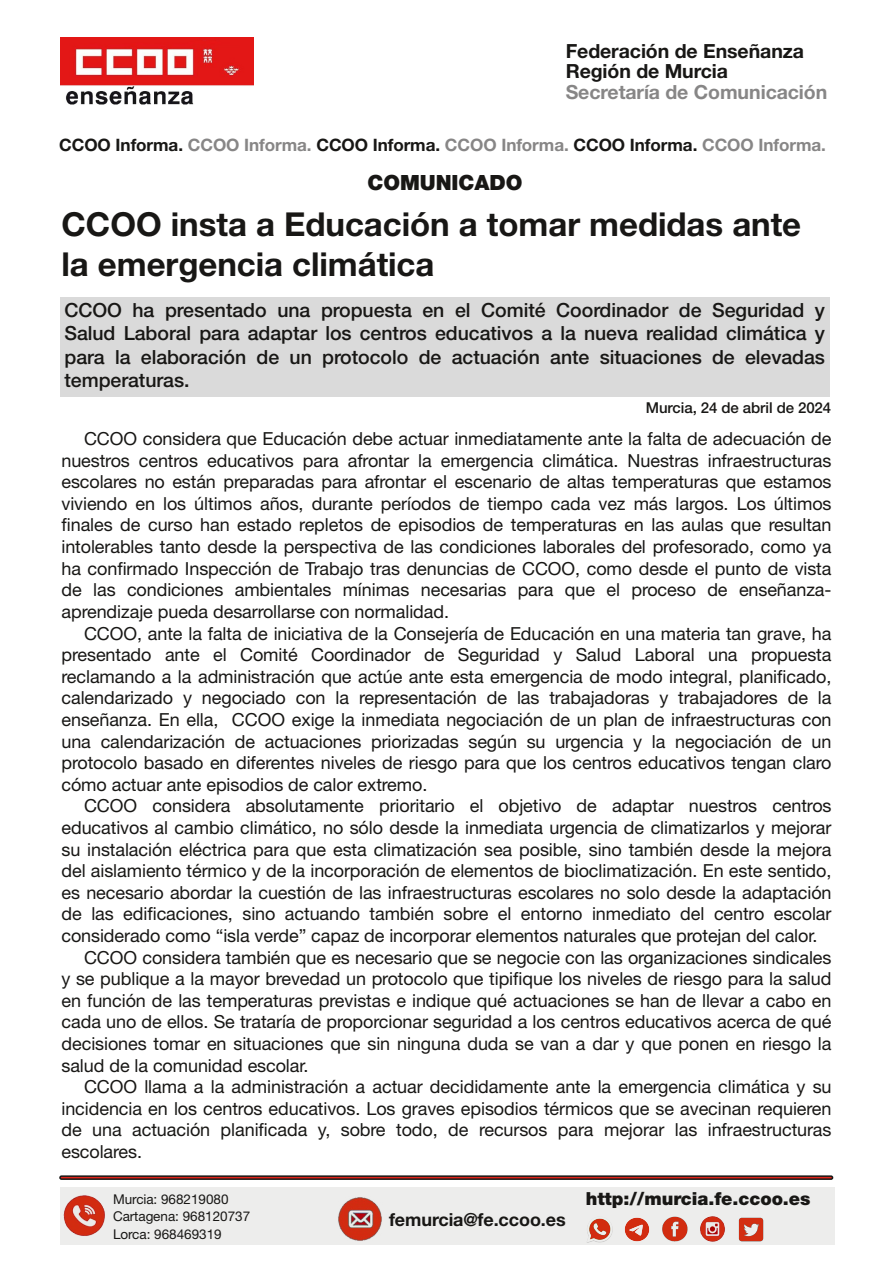
<style>
.page{position:relative;width:893px;height:1263px;background:#fff}
.page>*{position:absolute;margin:0;border:0;box-sizing:border-box;transform-origin:0 0}
.t1{font:700 33px/39.6px "Helvetica Neue LT Std";color:#181715}
.t2{font:900 21px "Helvetica Neue LT Std";color:#181715}
.t3{font:500 19.5px/23.4px "Helvetica Neue LT Std";color:#181715;text-align:justify}
.t4{font:700 19.5px/20.7px "Helvetica Neue LT Std";letter-spacing:-.005em;color:#181715}
.t5{font:700 19.5px "Helvetica Neue LT Std";letter-spacing:-.005em;color:#878686}
.t6{font:18px/21.6px "Helvetica Neue LT Std";letter-spacing:-.005em;color:#181715;text-align:justify}
.t7{font:900 18px "Helvetica Neue LT Std";letter-spacing:-.005em;color:#181715}
.t8{font:700 18px "Helvetica Neue LT Std";letter-spacing:-.005em;color:#181715}
.t9{font:700 17.1px "Helvetica Neue LT Std";letter-spacing:-.005em;color:#181715}
.t10{font:500 15px "Helvetica Neue LT Std";letter-spacing:-.005em;color:#181715}
.t11{font:13.5px/16.2px "Helvetica Neue LT Std";color:#181715}
.s1{color:#878686}
</style>
<div class="page">
<div style="left:60px;top:1188px;width:774px;height:57px;background:#ededec"></div>
<img style="left:60px;top:38px;width:193px;height:67px">
<div style="left:60px;top:297px;width:769px;height:99px;background:#dadada"></div>
<div style="left:59px;top:1175px;width:774px;height:5px;border:2px solid #181715;border-radius:2px"></div>
<img style="left:63px;top:1195px;width:42px;height:41px">
<img style="left:338px;top:1197px;width:44px;height:44px">
<img style="left:587px;top:1218px;width:26px;height:25px">
<img style="left:624px;top:1217px;width:26px;height:25px">
<img style="left:700px;top:1216px;width:25px;height:26px">
<img style="left:738px;top:1217px;width:26px;height:25px">
<img style="left:662px;top:1216px;width:26px;height:26px">
<p class="t4" style="left:566px;top:43px;width:240px">Federación de Enseñanza<br>Región de Murcia</p>
<p class="t5" style="left:566px;top:85px;width:263px">Secretaría de Comunicación</p>
<p class="t9" style="left:59px;top:139px;width:768px">CCOO Informa. <span class="s1">CCOO Informa.</span> CCOO Informa. <span class="s1">CCOO Informa.</span> CCOO Informa. <span class="s1">CCOO Informa.</span></p>
<p class="t2" style="left:367px;top:175px;width:157px">COMUNICADO</p>
<h1 class="t1" style="left:61px;top:209px;width:741px">CCOO insta a Educación a tomar medidas ante la emergencia climática</h1>
<p class="t3" style="left:64px;top:301px;width:762px">CCOO ha presentado una propuesta en el Comité Coordinador de Seguridad y Salud Laboral para adaptar los centros educativos a la nueva realidad climática y para la elaboración de un protocolo de actuación ante situaciones de elevadas temperaturas.</p>
<p class="t10" style="left:646px;top:402px;width:187px">Murcia, 24 de abril de 2024</p>
<p class="t6" style="left:61px;top:430px;width:772px;text-indent:22px">CCOO considera que Educación debe actuar inmediatamente ante la falta de adecuación de nuestros centros educativos para afrontar la emergencia climática. Nuestras infraestructuras escolares no están preparadas para afrontar el escenario de altas temperaturas que estamos viviendo en los últimos años, durante períodos de tiempo cada vez más largos. Los últimos finales de curso han estado repletos de episodios de temperaturas en las aulas que resultan intolerables tanto desde la perspectiva de las condiciones laborales del profesorado, como ya ha confirmado Inspección de Trabajo tras denuncias de CCOO, como desde el punto de vista de las condiciones ambientales mínimas necesarias para que el proceso de enseñanza&shy;aprendizaje pueda desarrollarse con normalidad.</p>
<p class="t6" style="left:61px;top:625px;width:772px;text-indent:22px">CCOO, ante la falta de iniciativa de la Consejería de Educación en una materia tan grave, ha presentado ante el Comité Coordinador de Seguridad y Salud Laboral una propuesta reclamando a la administración que actúe ante esta emergencia de modo integral, planificado, calendarizado y negociado con la representación de las trabajadoras y trabajadores de la enseñanza. En ella, CCOO exige la inmediata negociación de un plan de infraestructuras con una calendarización de actuaciones priorizadas según su urgencia y la negociación de un protocolo basado en diferentes niveles de riesgo para que los centros educativos tengan claro cómo actuar ante episodios de calor extremo.</p>
<p class="t6" style="left:84px;top:798px;width:749px">CCOO considera absolutamente prioritario el objetivo de adaptar nuestros centros</p>
<p class="t6" style="left:61px;top:819px;width:772px">educativos al cambio climático, no sólo desde la inmediata urgencia de climatizarlos y mejorar</p>
<p class="t6" style="left:61px;top:841px;width:771px">su instalación eléctrica para que esta climatización sea posible, sino también desde la mejora</p>
<p class="t6" style="left:61px;top:862px;width:771px">del aislamiento térmico y de la incorporación de elementos de bioclimatización. En este sentido,</p>
<p class="t6" style="left:61px;top:884px;width:771px">es necesario abordar la cuestión de las infraestructuras escolares no solo desde la adaptación</p>
<p class="t6" style="left:61px;top:906px;width:772px">de las edificaciones, sino actuando también sobre el entorno inmediato del centro escolar</p>
<p class="t6" style="left:61px;top:927px;width:757px">considerado como “isla verde” capaz de incorporar elementos naturales que protejan del calor.</p>
<p class="t6" style="left:84px;top:949px;width:749px">CCOO considera también que es necesario que se negocie con las organizaciones sindicales</p>
<p class="t6" style="left:61px;top:970px;width:771px">y se publique a la mayor brevedad un protocolo que tipifique los niveles de riesgo para la salud</p>
<p class="t6" style="left:61px;top:992px;width:771px">en función de las temperaturas previstas e indique qué actuaciones se han de llevar a cabo en</p>
<p class="t6" style="left:61px;top:1014px;width:771px">cada uno de ellos. Se trataría de proporcionar seguridad a los centros educativos acerca de qué</p>
<p class="t6" style="left:61px;top:1035px;width:771px">decisiones tomar en situaciones que sin ninguna duda se van a dar y que ponen en riesgo la</p>
<p class="t6" style="left:61px;top:1057px;width:248px">salud de la comunidad escolar.</p>
<p class="t6" style="left:84px;top:1078px;width:749px">CCOO llama a la administración a actuar decididamente ante la emergencia climática y su</p>
<p class="t6" style="left:61px;top:1100px;width:771px">incidencia en los centros educativos. Los graves episodios térmicos que se avecinan requieren</p>
<p class="t6" style="left:61px;top:1122px;width:772px">de una actuación planificada y, sobre todo, de recursos para mejorar las infraestructuras</p>
<p class="t6" style="left:61px;top:1143px;width:82px">escolares.</p>
<p class="t11" style="left:113px;top:1193px;width:139px">Murcia: 968219080<br>Cartagena: 968120737</p>
<p class="t11" style="left:113px;top:1227px;width:110px">Lorca: 968469319</p>
<p class="t8" style="left:389px;top:1213px;width:178px">femurcia@fe.ccoo.es</p>
<p class="t7" style="left:586px;top:1192px;width:226px">http://murcia.fe.ccoo.es</p>
</div>
